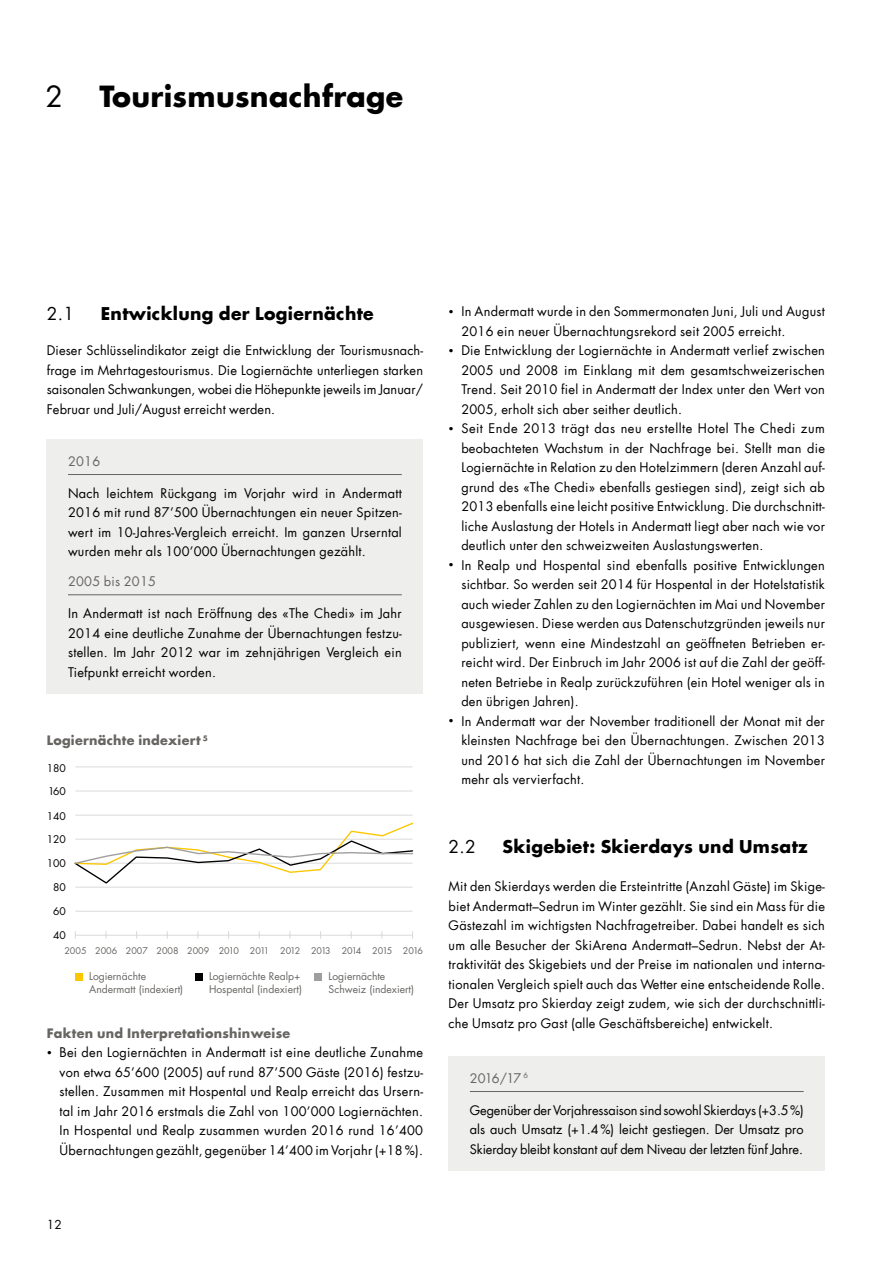
<style>
.page{position:relative;width:893px;height:1263px;background:#fff}
.page>*{position:absolute;margin:0;border:0;box-sizing:border-box;transform-origin:0 0}
.t1{font:700 28.5px "UKB Futura";letter-spacing:.01em;color:#000}
.t2{font:28.5px "UKB Futura";color:#000}
.t3{font:700 17.25px "UKB Futura";letter-spacing:.02em;color:#000}
.t4{font:17.25px "UKB Futura";color:#000}
.t5{font:12.75px/19.5px "UKB Futura";letter-spacing:.02em;color:#000;text-align:justify}
.t6{font:700 12.75px "UKB Futura";letter-spacing:.02em;color:#676562}
.t7{font:12.75px "UKB Futura";letter-spacing:.02em;color:#676562}
.t8{font:12px "UKB Futura";color:#000}
.t9{font:10.35px/12.5px "UKB Futura";color:#676562}
.t10{font:10.35px "UKB Futura";color:#000}
.t11{font:9px "UKB Futura";color:#676562}
.s1{font-size:9px}
</style>
<div class="page">
<div style="left:47px;top:439px;width:376px;height:255px;background:#eeeeed"></div>
<hr style="left:68px;top:474px;width:334px;height:1px;background:#676562">
<hr style="left:68px;top:594px;width:334px;height:1px;background:#676562">
<hr style="left:75px;top:935px;width:338px;height:1px;background:#dbdada">
<hr style="left:75px;top:911px;width:338px;height:1px;background:#dbdada">
<hr style="left:75px;top:887px;width:338px;height:1px;background:#dbdada">
<hr style="left:75px;top:815px;width:338px;height:1px;background:#dbdada">
<hr style="left:75px;top:790px;width:338px;height:1px;background:#dbdada">
<hr style="left:75px;top:766px;width:338px;height:1px;background:#dbdada">
<div style="left:75px;top:973px;width:7px;height:7px;background:#fac700"></div>
<div style="left:315px;top:973px;width:7px;height:7px;background:#9f9e9d"></div>
<div style="left:196px;top:973px;width:7px;height:7px;background:#000"></div>
<svg style="left:74px;top:822px;width:340px;height:62px"></svg>
<div style="left:449px;top:1056px;width:376px;height:115px;background:#eeeeed"></div>
<hr style="left:470px;top:1091px;width:334px;height:1px;background:#676562">
<h1 class="t2" style="left:46px;top:77px;width:19px">2</h1>
<h1 class="t1" style="left:100px;top:77px;width:305px">Tourismusnachfrage</h1>
<h2 class="t4" style="left:47px;top:302px;width:29px">2.1</h2>
<h2 class="t3" style="left:101px;top:302px;width:275px">Entwicklung der Logiernächte</h2>
<p class="t5" style="left:47px;top:340px;width:378px">Dieser Schlüsselindikator zeigt die Entwicklung der Tourismusnach&shy;frage im Mehrtagestourismus. Die Logiernächte unterliegen starken saisonalen Schwankungen, wobei die Höhepunkte jeweils im Januar/ Februar und Juli/August erreicht werden.</p>
<p class="t7" style="left:68px;top:452px;width:34px">2016</p>
<p class="t5" style="left:68px;top:483px;width:335px">Nach leichtem Rückgang im Vorjahr wird in Andermatt 2016 mit rund 87’500 Übernachtungen ein neuer Spitzen&shy;wert im 10-Jahres-Vergleich erreicht. Im ganzen Urserntal wurden mehr als 100’000 Übernachtungen gezählt.</p>
<p class="t7" style="left:68px;top:572px;width:89px">2005 bis 2015</p>
<p class="t5" style="left:68px;top:603px;width:335px">In Andermatt ist nach Eröffnung des «The Chedi» im Jahr 2014 eine deutliche Zunahme der Übernachtungen festzu&shy;stellen. Im Jahr 2012 war im zehnjährigen Vergleich ein Tiefpunkt erreicht worden.</p>
<p class="t6" style="left:47px;top:731px;width:163px">Logiernächte indexiert <sup>5</sup></p>
<p class="t10" style="left:47px;top:761px;width:21px">180</p>
<p class="t10" style="left:48px;top:784px;width:19px">160</p>
<p class="t10" style="left:47px;top:809px;width:21px">140</p>
<p class="t10" style="left:47px;top:832px;width:21px">120</p>
<p class="t10" style="left:47px;top:856px;width:21px">100</p>
<p class="t10" style="left:53px;top:880px;width:14px">80</p>
<p class="t10" style="left:53px;top:904px;width:14px">60</p>
<p class="t10" style="left:53px;top:928px;width:14px">40</p>
<p class="t11" style="left:64px;top:944px;width:360px">2005 2006 2007 2008 2009 2010 2011 2012 2013 2014 2015 2016</p>
<p class="t9" style="left:89px;top:970px;width:96px">Logiernächte<br>Andermatt (indexiert)</p>
<p class="t9" style="left:209px;top:970px;width:94px">Logiernächte Realp+<br>Hospental (indexiert)</p>
<p class="t9" style="left:329px;top:970px;width:87px">Logiernächte<br>Schweiz (indexiert)</p>
<p class="t6" style="left:47px;top:1024px;width:245px">Fakten und Interpretationshinweise</p>
<p class="t5" style="left:60px;top:1042px;width:365px;text-indent:-13px"><span class="s1">•</span> Bei den Logiernächten in Andermatt ist eine deutliche Zunahme von etwa 65’600 (2005) auf rund 87’500 Gäste (2016) festzu&shy;stellen. Zusammen mit Hospental und Realp erreicht das Ursern&shy;tal im Jahr 2016 erstmals die Zahl von 100’000 Logiernächten.<br>In Hospental und Realp zusammen wurden 2016 rund 16’400<br>Übernachtungen gezählt, gegenüber 14’400 im Vorjahr (+18 %).</p>
<p class="t8" style="left:47px;top:1216px;width:17px">12</p>
<p class="t5" style="left:461px;top:301px;width:365px;text-indent:-13px"><span class="s1">•</span> In Andermatt wurde in den Sommermonaten Juni, Juli und August<br>2016 ein neuer Übernachtungsrekord seit 2005 erreicht.</p>
<p class="t5" style="left:461px;top:340px;width:365px;text-indent:-13px"><span class="s1">•</span> Die Entwicklung der Logiernächte in Andermatt verlief zwischen 2005 und 2008 im Einklang mit dem gesamtschweizerischen Trend. Seit 2010 fiel in Andermatt der Index unter den Wert von 2005, erholt sich aber seither deutlich.</p>
<p class="t5" style="left:461px;top:418px;width:365px;text-indent:-13px"><span class="s1">•</span> Seit Ende 2013 trägt das neu erstellte Hotel The Chedi zum beobachteten Wachstum in der Nachfrage bei. Stellt man die Logiernächte in Relation zu den Hotelzimmern (deren Anzahl auf&shy;grund des «The Chedi» ebenfalls gestiegen sind), zeigt sich ab 2013 ebenfalls eine leicht positive Entwicklung. Die durchschnitt&shy;liche Auslastung der Hotels in Andermatt liegt aber nach wie vor deutlich unter den schweizweiten Auslastungswerten.</p>
<p class="t5" style="left:461px;top:555px;width:365px;text-indent:-13px"><span class="s1">•</span> In Realp und Hospental sind ebenfalls positive Entwicklungen sichtbar. So werden seit 2014 für Hospental in der Hotelstatistik auch wieder Zahlen zu den Logiernächten im Mai und November ausgewiesen. Diese werden aus Datenschutzgründen jeweils nur publiziert, wenn eine Mindestzahl an geöffneten Betrieben er&shy;reicht wird. Der Einbruch im Jahr 2006 ist auf die Zahl der geöff&shy;neten Betriebe in Realp zurückzuführen (ein Hotel weniger als in den übrigen Jahren).</p>
<p class="t5" style="left:461px;top:711px;width:365px;text-indent:-13px"><span class="s1">•</span> In Andermatt war der November traditionell der Monat mit der kleinsten Nachfrage bei den Übernachtungen. Zwischen 2013 und 2016 hat sich die Zahl der Übernachtungen im November mehr als vervierfacht.</p>
<h2 class="t4" style="left:449px;top:834px;width:29px">2.2</h2>
<h2 class="t3" style="left:503px;top:834px;width:307px">Skigebiet: Skierdays und Umsatz</h2>
<p class="t5" style="left:449px;top:877px;width:378px">Mit den Skierdays werden die Ersteintritte (Anzahl Gäste) im Skige&shy;biet Andermatt–Sedrun im Winter gezählt. Sie sind ein Mass für die Gästezahl im wichtigsten Nachfragetreiber. Dabei handelt es sich um alle Besucher der SkiArena Andermatt–Sedrun. Nebst der At&shy;traktivität des Skigebiets und der Preise im nationalen und interna&shy;tionalen Vergleich spielt auch das Wetter eine entscheidende Rolle.<br>Der Umsatz pro Skierday zeigt zudem, wie sich der durchschnittli&shy;che Umsatz pro Gast (alle Geschäftsbereiche) entwickelt.</p>
<p class="t7" style="left:470px;top:1069px;width:60px">2016/17 <sup>6</sup></p>
<p class="t5" style="left:470px;top:1100px;width:335px">Gegenüber der Vorjahressaison sind sowohl Skierdays (+3.5%) als auch Umsatz (+1.4%) leicht gestiegen. Der Umsatz pro Skierday bleibt konstant auf dem Niveau der letzten fünf Jahre.</p>
</div>
